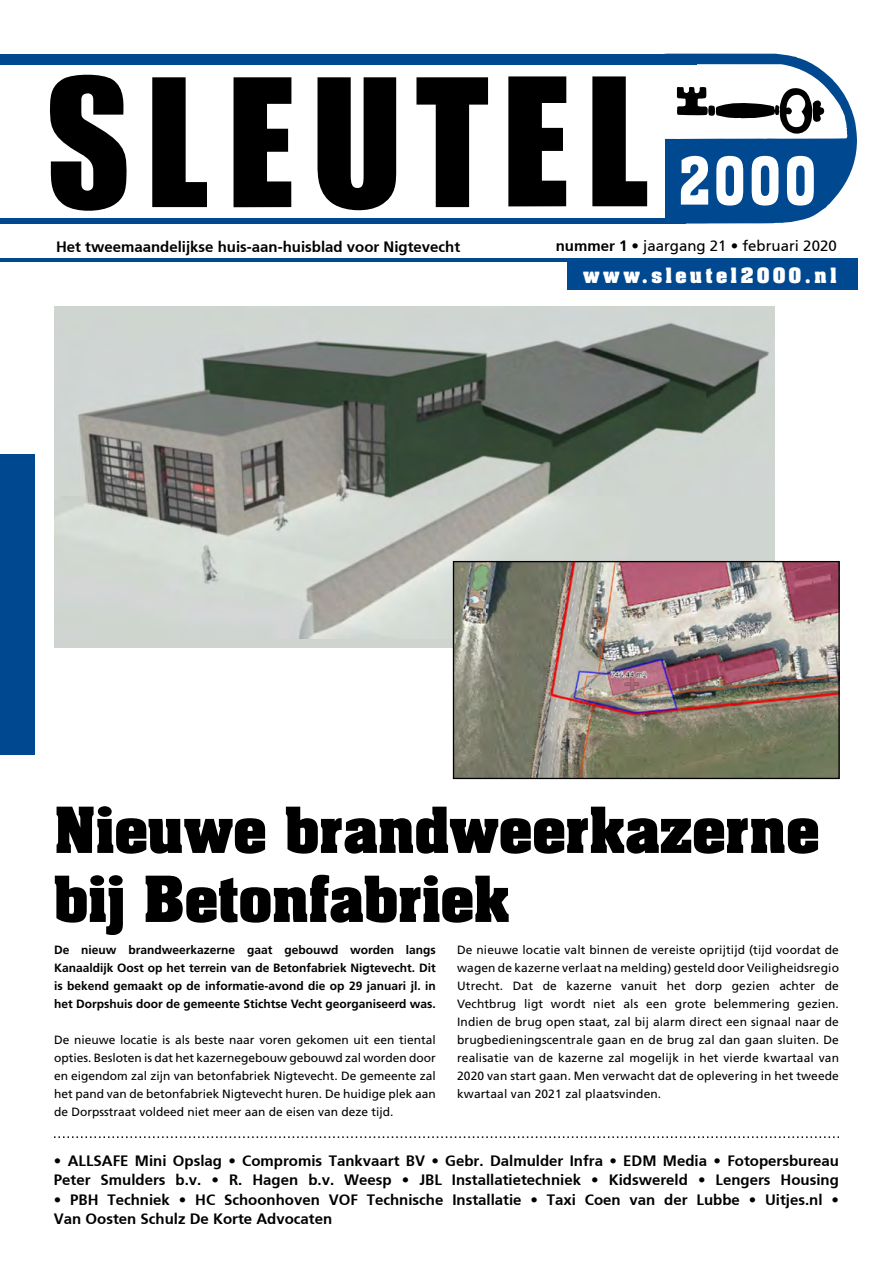
<style>
.page{position:relative;width:893px;height:1263px;background:#fff}
.page>*{position:absolute;margin:0;border:0;box-sizing:border-box;transform-origin:0 0}
.t1{font:700 54px/69px "Aachen";color:#000}
.t2{font:700 18px "Aachen CE";letter-spacing:.2em;color:#fff}
.t3{font:700 15px/19.5px "Frutiger";color:#000}
.t4{font:15px "Frutiger Roman";color:#000}
.t5{font:12px/18px "Frutiger CE";letter-spacing:.005em;color:#000;text-align:justify}
.t6{font:700 12px/18px "Frutiger CE";color:#000;text-align:justify}
.s1{font-family:"Frutiger";font-weight:700}
</style>
<div class="page">
<img style="left:54px;top:306px;width:721px;height:332px">
<img style="left:455px;top:563px;width:383px;height:214px">
<div style="left:453px;top:561px;width:387px;height:218px;border:1px solid #000"></div>
<svg style="left:50px;top:74px;width:77px;height:137px"></svg>
<svg style="left:152px;top:77px;width:55px;height:130px"></svg>
<svg style="left:234px;top:77px;width:57px;height:130px"></svg>
<svg style="left:317px;top:77px;width:79px;height:134px"></svg>
<svg style="left:416px;top:77px;width:72px;height:130px"></svg>
<svg style="left:696px;top:54px;width:161px;height:122px"></svg>
<div style="left:0;top:54px;width:696px;height:10px;background:#004990"></div>
<svg style="left:508px;top:56px;width:341px;height:168px"></svg>
<div style="left:0;top:218px;width:685px;height:6px;background:#004990"></div>
<hr style="left:0;top:258px;width:858px;height:4px;background:#004990">
<div style="left:568px;top:259px;width:290px;height:31px;background:#004990"></div>
<div style="left:0;top:454px;width:35px;height:300px;background:#004990"></div>
<svg style="left:54px;top:1136px;width:785px;height:2px"></svg>
<p class="t3" style="left:56px;top:237px;width:406px">Het tweemaandelijkse huis-aan-huisblad voor Nigtevecht</p>
<p class="t4" style="left:556px;top:237px;width:282px"><span class="s1">nummer 1 •</span> jaargang 21 <span class="s1">•</span> februari 2020</p>
<h2 class="t2" style="left:583px;top:263px;width:255px">www.sleutel2000.nl</h2>
<h1 class="t1" style="left:54px;top:794px;width:767px">Nieuwe brandweerkazerne bij Betonfabriek</h1>
<p class="t6" style="left:54px;top:941px;width:383px">De nieuw brandweerkazerne gaat gebouwd worden langs Kanaaldijk Oost op het terrein van de Betonfabriek Nigtevecht. Dit is bekend gemaakt op de informatie-avond die op 29 januari jl. in het Dorpshuis door de gemeente Stichtse Vecht georganiseerd was.</p>
<p class="t5" style="left:54px;top:1031px;width:383px">De nieuwe locatie is als beste naar voren gekomen uit een tiental opties. Besloten is dat het kazernegebouw gebouwd zal worden door en eigendom zal zijn van betonfabriek Nigtevecht. De gemeente zal het pand van de betonfabriek Nigtevecht huren. De huidige plek aan de Dorpsstraat voldeed niet meer aan de eisen van deze tijd.</p>
<p class="t5" style="left:457px;top:941px;width:383px">De nieuwe locatie valt binnen de vereiste oprijtijd (tijd voordat de wagen de kazerne verlaat na melding) gesteld door Veiligheidsregio Utrecht. Dat de kazerne vanuit het dorp gezien achter de Vechtbrug ligt wordt niet als een grote belemmering gezien.<br>Indien de brug open staat, zal bij alarm direct een signaal naar de brugbedieningscentrale gaan en de brug zal dan gaan sluiten. De realisatie van de kazerne zal mogelijk in het vierde kwartaal van 2020 van start gaan. Men verwacht dat de oplevering in het tweede kwartaal van 2021 zal plaatsvinden.</p>
<p class="t3" style="left:54px;top:1151px;width:787px">• ALLSAFE Mini Opslag • Compromis Tankvaart BV • Gebr. Dalmulder Infra • EDM Media • Fotopersbureau<br>Peter Smulders b.v. • R. Hagen b.v. Weesp • JBL Installatietechniek • Kidswereld • Lengers Housing</p>
<p class="t3" style="left:54px;top:1190px;width:787px">• PBH Techniek • HC Schoonhoven VOF Technische Installatie • Taxi Coen van der Lubbe • Uitjes.nl •<br>Van Oosten Schulz De Korte Advocaten</p>
</div>
